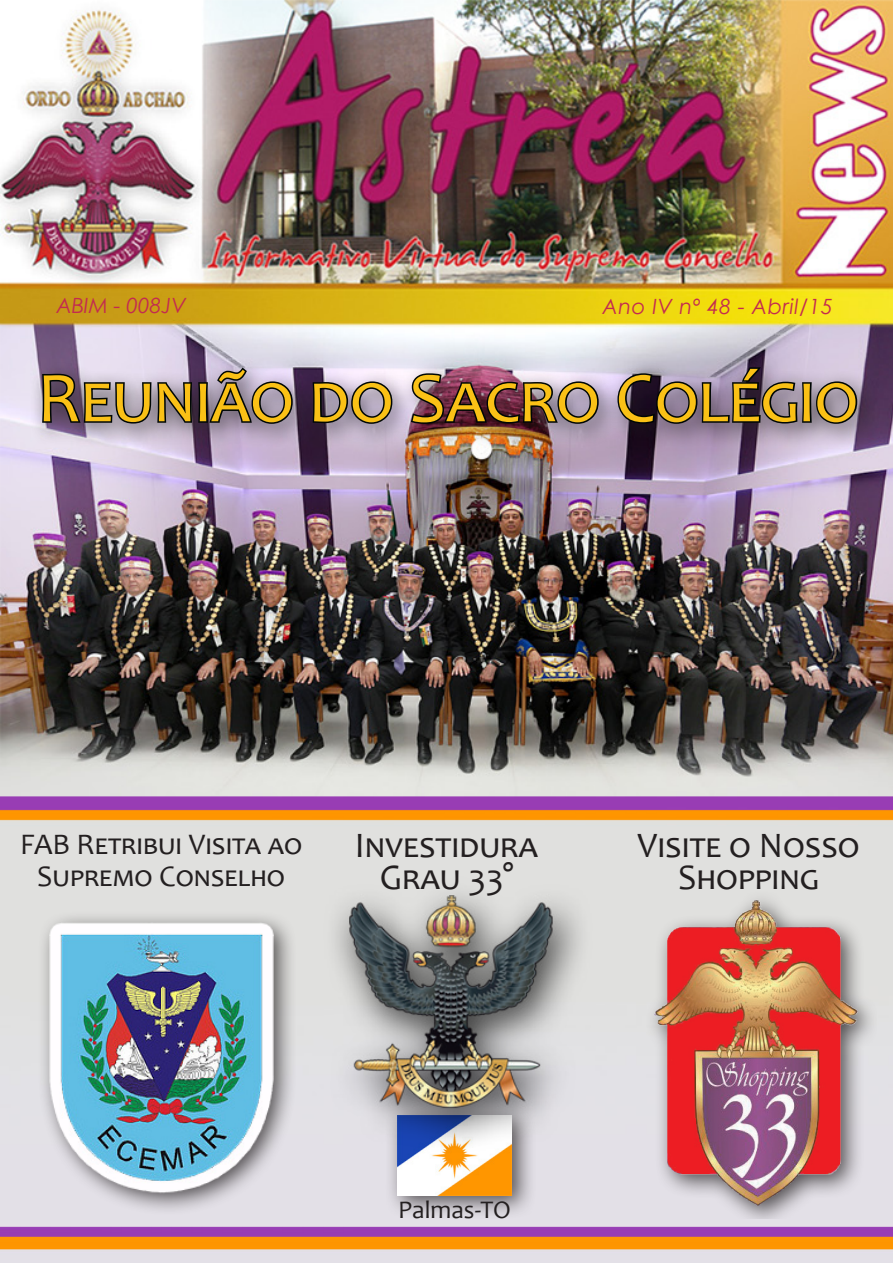
<style>
.page{position:relative;width:893px;height:1263px;background:#fff}
.page>*{position:absolute;margin:0;border:0;box-sizing:border-box;transform-origin:0 0}
.t1{font:72px "Candara";color:#fac116}
.t2{font:36px "Candara";color:#231f20}
.t3{font:30px "Candara";color:#231f20}
.t4{font:25.5px "Candara";color:#231f20}
.t5{font:italic 21px "Century Gothic";letter-spacing:.025em;color:#c32a50}
.t6{font:italic 21px "Century Gothic";color:#c32a50}
</style>
<div class="page">
<img style="left:0;top:0;width:893px;height:1263px">
<div style="left:384px;top:1101px;width:152px;height:118px;background:#231f20;opacity:.75"></div>
<img style="left:397px;top:1178px;width:115px;height:17px">
<img style="left:227px;top:801px;width:443px;height:377px">
<div style="left:640px;top:879px;width:236px;height:340px;background:#e0e0de"></div>
<img style="left:654px;top:899px;width:208px;height:312px">
<div style="left:36px;top:909px;width:261px;height:305px;background:#231f20;opacity:.75"></div>
<img style="left:32px;top:906px;width:258px;height:305px">
<div style="left:29px;top:354px;width:851px;height:93px;background:#231f20;opacity:.75"></div>
<svg style="left:41px;top:365px;width:253px;height:60px;background:#756e7c"></svg>
<svg style="left:311px;top:380px;width:83px;height:45px;background:#6c6672"></svg>
<img style="left:409px;top:372px;width:191px;height:53px">
<svg style="left:616px;top:366px;width:243px;height:59px;background:#6c6473"></svg>
<p class="t6" style="left:56px;top:290px;width:132px">ABIM - 008JV</p>
<p class="t5" style="left:603px;top:291px;width:232px">Ano IV nº 48 - Abril/15</p>
<p class="t1" style="left:37px;top:353px;width:823px">Reunião do Sacro Colégio</p>
<p class="t3" style="left:20px;top:825px;width:284px">FAB Retribui Visita ao</p>
<p class="t3" style="left:37px;top:857px;width:249px">Supremo Conselho</p>
<p class="t2" style="left:355px;top:823px;width:185px">Investidura</p>
<p class="t2" style="left:380px;top:854px;width:135px">Grau 33°</p>
<p class="t2" style="left:637px;top:823px;width:224px">Visite o Nosso</p>
<p class="t2" style="left:678px;top:854px;width:143px">Shopping</p>
<p class="t4" style="left:398px;top:1194px;width:114px">Palmas-TO</p>
</div>
